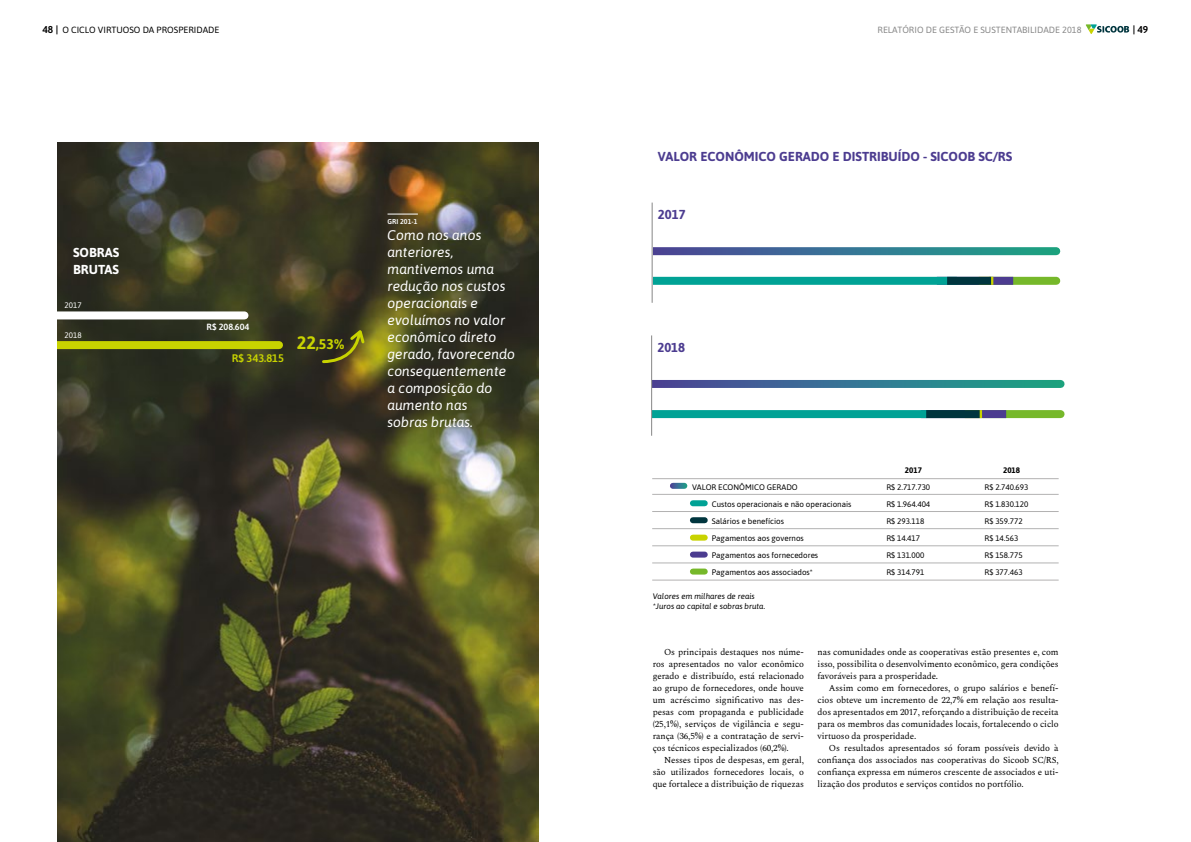
<style>
.page{position:relative;width:1191px;height:842px;background:#fff}
.page>*{position:absolute;margin:0;border:0;box-sizing:border-box;transform-origin:0 0}
.t1{font:italic 14px/17px "Asap";color:#fff}
.t2{font:700 14px "Asap";color:#c8d300}
.t3{font:700 13px "Asap";color:#4c3c90}
.t4{font:700 13px/17px "Asap";color:#fff}
.t5{font:600 11px "Asap";color:#c8d300}
.t6{font:600 10px "Asap";color:#000}
.t7{font:9px/12px "Spectral";letter-spacing:-.01em;color:#000;text-align:justify}
.t8{font:9px "Asap";color:#878787}
.t9{font:9px "Asap";color:#000}
.t10{font:600 9px "Asap";color:#fff}
.t11{font:8px "Asap";color:#000}
.t12{font:italic 8px/10px "Asap";color:#000}
.t13{font:700 8px "Asap";color:#000}
.t14{font:8px "Asap";color:#fff}
.t15{font:600 7px "Asap";color:#fff}
.s1{font-weight:600;font-size:10px}
.s2{font-size:18px}
</style>
<div class="page">
<svg style="left:673px;top:483px;width:11px;height:6px"></svg>
<div style="left:693px;top:535px;width:11px;height:6px;background:#c8d300"></div>
<div style="left:693px;top:552px;width:11px;height:6px;background:#4c3c90"></div>
<div style="left:693px;top:500px;width:11px;height:6px;background:#00a295"></div>
<div style="left:693px;top:569px;width:11px;height:6px;background:#76b82a"></div>
<div style="left:693px;top:517px;width:11px;height:6px;background:#00353e"></div>
<hr style="left:652px;top:580px;width:406px;height:1px;background:#b3b2b2">
<hr style="left:652px;top:528px;width:406px;height:1px;background:#b3b2b2">
<hr style="left:652px;top:563px;width:406px;height:1px;background:#b3b2b2">
<hr style="left:652px;top:511px;width:406px;height:1px;background:#b3b2b2">
<hr style="left:652px;top:478px;width:406px;height:1px;background:#b3b2b2">
<hr style="left:652px;top:545px;width:406px;height:1px;background:#b3b2b2">
<hr style="left:652px;top:494px;width:406px;height:1px;background:#b3b2b2">
<svg style="left:652px;top:380px;width:408px;height:8px;background:#357591"></svg>
<div style="left:983px;top:410px;width:77px;height:8px;background:#76b82a"></div>
<svg style="left:926px;top:410px;width:76px;height:8px"></svg>
<div style="left:969px;top:410px;width:9px;height:8px;background:#00353e"></div>
<div style="left:642px;top:410px;width:284px;height:8px;background:#00a295"></div>
<div style="left:930px;top:410px;width:45px;height:8px;background:#00353e"></div>
<div style="left:630px;top:360px;width:22px;height:84px;background:#fff"></div>
<hr style="left:651px;top:335px;width:1px;height:101px;background:#878787">
<svg style="left:653px;top:247px;width:403px;height:8px;background:#397893"></svg>
<div style="left:989px;top:277px;width:67px;height:8px;background:#76b82a"></div>
<svg style="left:989px;top:277px;width:20px;height:8px"></svg>
<div style="left:982px;top:277px;width:7px;height:8px;background:#00353e"></div>
<div style="left:652px;top:277px;width:304px;height:8px;background:#00a295"></div>
<div style="left:951px;top:277px;width:36px;height:8px;background:#00353e"></div>
<hr style="left:652px;top:203px;width:1px;height:100px;background:#878787">
<img style="left:57px;top:143px;width:482px;height:699px">
<div style="left:49px;top:311px;width:195px;height:8px;background:#fff"></div>
<div style="left:45px;top:341px;width:234px;height:8px;background:#c8d300"></div>
<div style="left:35px;top:130px;width:22px;height:712px;background:#fff"></div>
<hr style="left:387px;top:214px;width:31px;height:1px;background:#fff">
<svg style="left:320px;top:328px;width:47px;height:37px;background:#56501a"></svg>
<svg style="left:1085px;top:24px;width:44px;height:10px"></svg>
<p class="t9" style="left:43px;top:24px;width:178px"><span class="s1">48 |</span> O CICLO VIRTUOSO DA PROSPERIDADE</p>
<p class="t8" style="left:877px;top:23px;width:205px">RELATÓRIO DE GESTÃO E SUSTENTABILIDADE 2018</p>
<p class="t6" style="left:1132px;top:22px;width:17px">| 49</p>
<h2 class="t4" style="left:73px;top:243px;width:48px">SOBRAS<br>BRUTAS</h2>
<p class="t14" style="left:65px;top:300px;width:19px">2017</p>
<p class="t14" style="left:65px;top:329px;width:19px">2018</p>
<p class="t10" style="left:207px;top:320px;width:44px">R$ 208.604</p>
<p class="t5" style="left:232px;top:351px;width:54px">R$ 343.815</p>
<h1 class="t2" style="left:297px;top:335px;width:49px"><span class="s2">22</span>,53%</h1>
<p class="t15" style="left:387px;top:217px;width:31px">GRI 201-1</p>
<h1 class="t1" style="left:387px;top:226px;width:129px">Como nos anos anteriores, mantivemos uma redução nos custos operacionais e evoluímos no valor econômico direto gerado, favorecendo consequentemente a composição do aumento nas<br>sobras brutas.</h1>
<h2 class="t3" style="left:658px;top:147px;width:356px">VALOR ECONÔMICO GERADO E DISTRIBUÍDO - SICOOB SC/RS</h2>
<h2 class="t3" style="left:658px;top:205px;width:29px">2017</h2>
<h2 class="t3" style="left:657px;top:338px;width:29px">2018</h2>
<p class="t13" style="left:904px;top:464px;width:19px">2017</p>
<p class="t13" style="left:1003px;top:464px;width:19px">2018</p>
<p class="t11" style="left:692px;top:481px;width:107px">VALOR ECONÔMICO GERADO</p>
<p class="t11" style="left:886px;top:481px;width:45px">R$ 2.717.730</p>
<p class="t11" style="left:984px;top:481px;width:45px">R$ 2.740.693</p>
<p class="t11" style="left:711px;top:498px;width:141px">Custos operacionais e não operacionais</p>
<p class="t11" style="left:886px;top:498px;width:45px">R$ 1.964.404</p>
<p class="t11" style="left:984px;top:498px;width:45px">R$ 1.830.120</p>
<p class="t11" style="left:711px;top:516px;width:74px">Salários e benefícios</p>
<p class="t11" style="left:711px;top:550px;width:108px">Pagamentos aos fornecedores</p>
<p class="t11" style="left:711px;top:532px;width:94px">Pagamentos aos governos</p>
<p class="t11" style="left:886px;top:516px;width:40px">R$ 293.118</p>
<p class="t11" style="left:984px;top:516px;width:40px">R$ 359.772</p>
<p class="t11" style="left:886px;top:532px;width:35px">R$ 14.417</p>
<p class="t11" style="left:984px;top:532px;width:35px">R$ 14.563</p>
<p class="t11" style="left:886px;top:550px;width:40px">R$ 131.000</p>
<p class="t11" style="left:984px;top:550px;width:40px">R$ 158.775</p>
<p class="t11" style="left:711px;top:567px;width:103px">Pagamentos aos associados*</p>
<p class="t11" style="left:886px;top:567px;width:40px">R$ 314.791</p>
<p class="t11" style="left:984px;top:567px;width:40px">R$ 377.463</p>
<p class="t12" style="left:653px;top:591px;width:114px">Valores em milhares de reais *Juros ao capital e sobras bruta.</p>
<p class="t7" style="left:652px;top:645px;width:153px;text-indent:11px">Os principais destaques nos núme&shy;ros apresentados no valor econômico gerado e distribuído, está relacionado ao grupo de fornecedores, onde houve um acréscimo significativo nas des&shy;pesas com propaganda e publicidade (25,1%), serviços de vigilância e segu&shy;rança (36,5%) e a contratação de servi&shy;ços técnicos especializados (60,2%).</p>
<p class="t7" style="left:652px;top:753px;width:153px;text-indent:11px">Nesses tipos de despesas, em geral, são utilizados fornecedores locais, o que fortalece a distribuição de riquezas</p>
<p class="t7" style="left:817px;top:645px;width:242px">nas comunidades onde as cooperativas estão presentes e, com isso, possibilita o desenvolvimento econômico, gera condições favoráveis para a prosperidade.</p>
<p class="t7" style="left:817px;top:681px;width:242px;text-indent:11px">Assim como em fornecedores, o grupo salários e benefí&shy;cios obteve um incremento de 22,7% em relação aos resulta&shy;dos apresentados em 2017, reforçando a distribuição de receita para os membros das comunidades locais, fortalecendo o ciclo virtuoso da prosperidade.</p>
<p class="t7" style="left:817px;top:741px;width:242px;text-indent:11px">Os resultados apresentados só foram possíveis devido à confiança dos associados nas cooperativas do Sicoob SC/RS, confiança expressa em números crescente de associados e uti&shy;lização dos produtos e serviços contidos no portfólio.</p>
</div>
